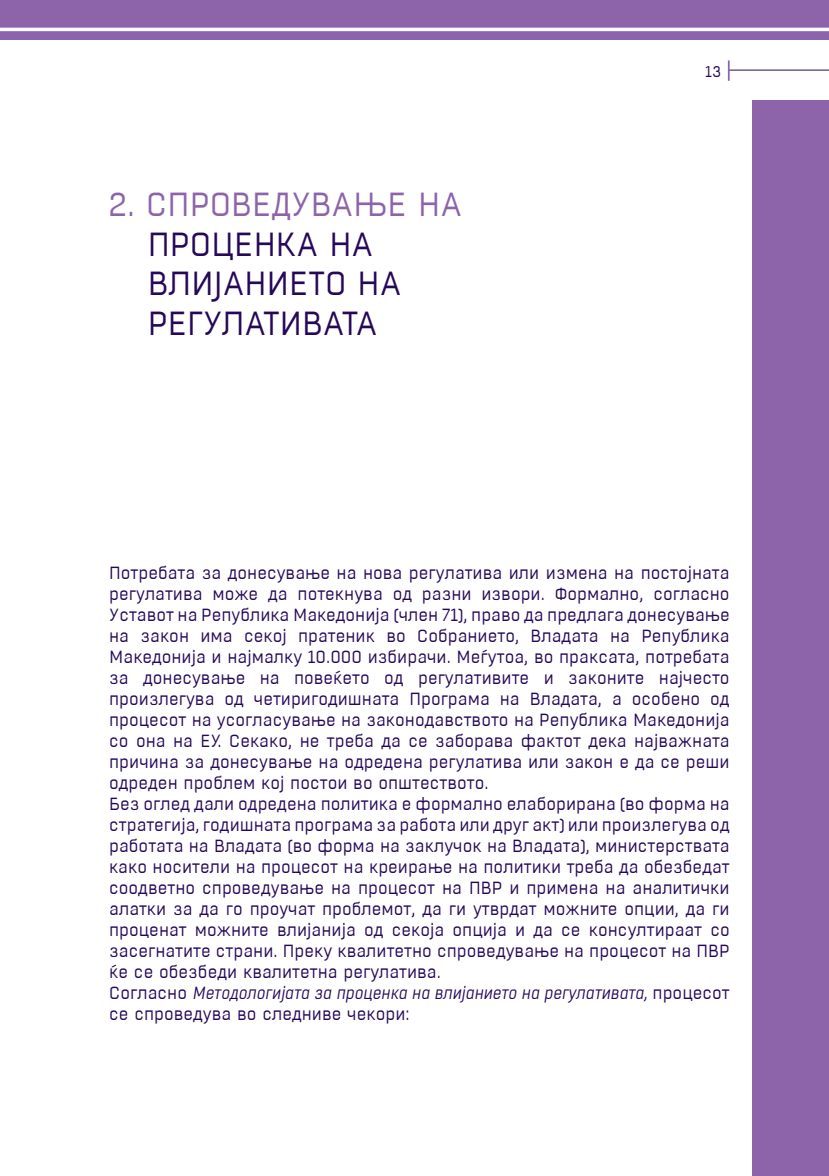
<style>
.page{position:relative;width:829px;height:1176px;background:#fff}
.page>*{position:absolute;margin:0;border:0;box-sizing:border-box;transform-origin:0 0}
.t1{font:33.25px/39.9px "Boxed";color:#260859}
.t2{font:33.25px "Boxed";color:#8d64aa}
.t3{font:17.5px/21px "Boxed";color:#260859}
.t4{font:15.58px "Boxed";color:#260859}
.s1{font-style:italic}
</style>
<div class="page">
<hr style="left:728px;top:70px;width:100px;height:1px;background:#260859">
<hr style="left:727px;top:60px;width:2px;height:21px;background:#8d64aa">
<div style="left:0;top:0;width:828px;height:39px;background:#8d64aa"></div>
<hr style="left:0;top:28px;width:828px;height:3px;background:#fff">
<div style="left:752px;top:100px;width:76px;height:1076px;background:#8d64aa"></div>
<h1 class="t2" style="left:108px;top:183px;width:355px">2. СПРОВЕДУВАЊЕ НА</h1>
<h1 class="t1" style="left:148px;top:225px;width:255px">ПРОЦЕНКА НА<br>ВЛИЈАНИЕТО НА<br>РЕГУЛАТИВАТА</h1>
<p class="t4" style="left:705px;top:62px;width:17px">13</p>
<p class="t3" style="left:109px;top:562px;width:622px">Потребата за донесување на нова регулатива или измена на постојната регулатива може да потекнува од разни извори. Формално, согласно Уставот на Република Македонија (член 71), право да предлага донесување на закон има секој пратеник во Собранието, Владата на Република Македонија и најмалку 10.000 избирачи. Меѓутоа, во праксата, потребата за донесување на повеќето од регулативите и законите најчесто произлегува од четиригодишната Програма на Владата, а особено од процесот на усогласување на законодавството на Република Македонија со она на ЕУ. Секако, не треба да се заборава фактот дека најважната причина за донесување на одредена регулатива или закон е да се реши одреден проблем кој постои во општеството.<br>Без оглед дали одредена политика е формално елаборирана (во форма на стратегија, годишната програма за работа или друг акт) или произлегува од работата на Владата (во форма на заклучок на Владата), министерствата како носители на процесот на креирање на политики треба да обезбедат соодветно спроведување на процесот на ПВР и примена на аналитички алатки за да го проучат проблемот, да ги утврдат можните опции, да ги проценат можните влијанија од секоја опција и да се консултираат со засегнатите страни. Преку квалитетно спроведување на процесот на ПВР ќе се обезбеди квалитетна регулатива.<br>Согласно <span class="s1">Методологијата за проценка на влијанието на регулативата,</span> процесот се спроведува во следниве чекори:</p>
</div>
